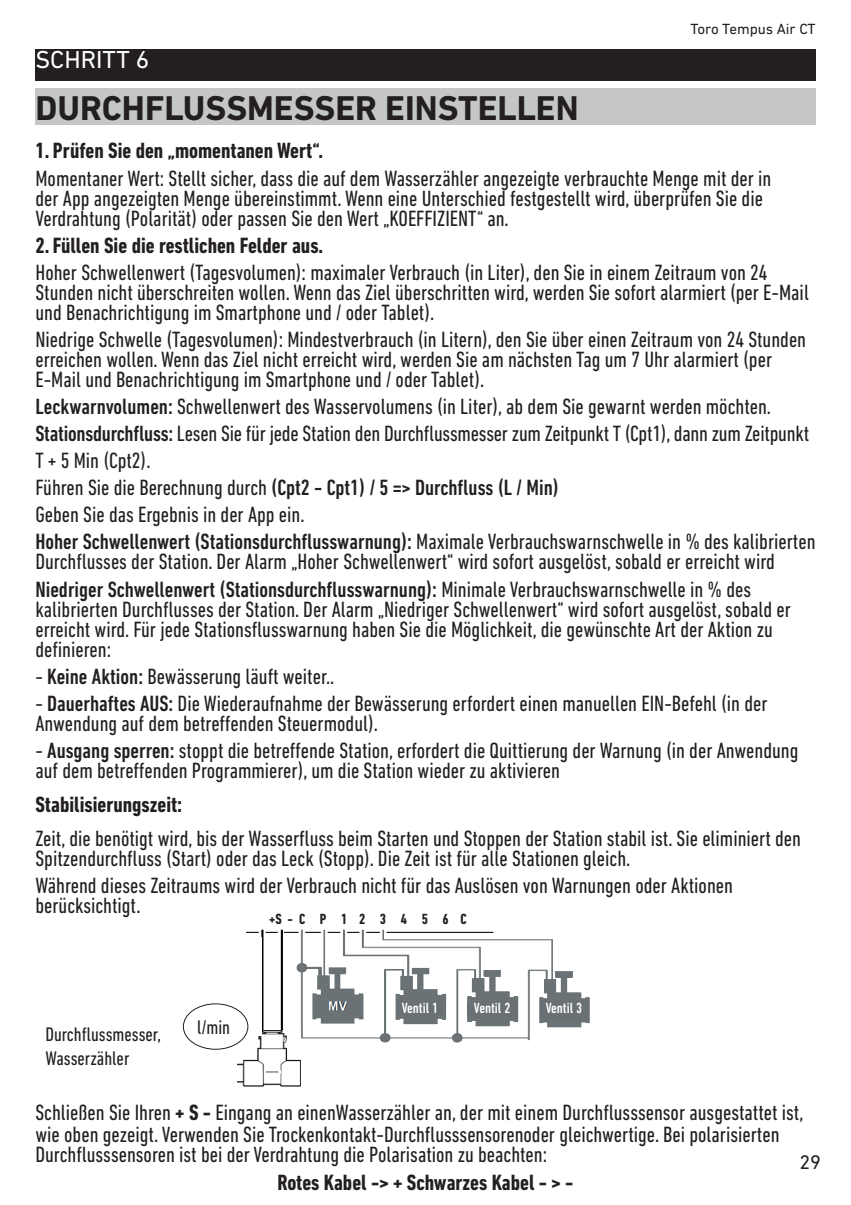
<style>
.page{position:relative;width:851px;height:1205px;background:#fff}
.page>*{position:absolute;margin:0;border:0;box-sizing:border-box;transform-origin:0 0}
.t1{font:700 35px "DIN Next LT Pro";color:#231f20}
.t2{font:25px "DIN Next LT Pro";color:#fff}
.t3{font:condensed 22.5px/20px "DIN Next LT Pro";color:#231f20}
.t4{font:700 condensed 22.5px "DIN Next LT Pro";color:#231f20}
.t5{font:condensed 20px/24px "DIN Next LT Pro";color:#231f20}
.t6{font:20px "DIN Next LT Pro";color:#231f20}
.t7{font:500 condensed 15px "DIN Next LT Pro";color:#fff}
.t8{font:15px "DIN Next LT Pro";color:#231f20}
.t9{font:700 condensed 15px "DIN Next LT Pro";color:#231f20}
.s1{font-weight:500}
.s2{font-weight:700}
</style>
<div class="page">
<div style="left:35px;top:50px;width:780px;height:31px;background:#231f20"></div>
<div style="left:35px;top:89px;width:780px;height:36px;background:#c5c6c8"></div>
<img style="left:246px;top:929px;width:344px;height:135px">
<img style="left:237px;top:1030px;width:63px;height:57px">
<div style="left:176px;top:937px;width:86px;height:99px;background:#fff"></div>
<div style="left:174px;top:929px;width:69px;height:133px;background:#fff"></div>
<div style="left:183px;top:1003px;width:65px;height:46px;border:1px solid #231f20;border-radius:50%"></div>
<div style="left:396px;top:1002px;width:47px;height:13px;background:#687073"></div>
<div style="left:467px;top:1002px;width:50px;height:15px;background:#687073"></div>
<div style="left:540px;top:1002px;width:47px;height:17px;background:#687073"></div>
<p class="t8" style="left:690px;top:20px;width:127px">Toro Tempus Air CT</p>
<p class="t2" style="left:35px;top:45px;width:115px">SCHRITT 6</p>
<h1 class="t1" style="left:35px;top:88px;width:544px">DURCHFLUSSMESSER EINSTELLEN</h1>
<p class="t4" style="left:35px;top:138px;width:289px">1. Prüfen Sie den „momentanen Wert“.</p>
<p class="t3" style="left:35px;top:168px;width:737px">Momentaner Wert: Stellt sicher, dass die auf dem Wasserzähler angezeigte verbrauchte Menge mit der in der App angezeigten Menge übereinstimmt. Wenn eine Unterschied festgestellt wird, überprüfen Sie die<br>Verdrahtung (Polarität) oder passen Sie den Wert „KOEFFIZIENT“ an.</p>
<p class="t4" style="left:35px;top:232px;width:289px">2.Füllen Sie die restlichen Felder aus.</p>
<p class="t3" style="left:35px;top:262px;width:774px">Hoher Schwellenwert (Tagesvolumen): maximaler Verbrauch (in Liter), den Sie in einem Zeitraum von 24<br>Stunden nicht überschreiten wollen. Wenn das Ziel überschritten wird, werden Sie sofort alarmiert (per E-Mail und Benachrichtigung im Smartphone und / oder Tablet).</p>
<p class="t3" style="left:35px;top:329px;width:772px">Niedrige Schwelle (Tagesvolumen): Mindestverbrauch (in Litern), den Sie über einen Zeitraum von 24 Stunden erreichen wollen. Wenn das Ziel nicht erreicht wird, werden Sie am nächsten Tag um 7 Uhr alarmiert (per<br>E-Mail und Benachrichtigung im Smartphone und / oder Tablet).</p>
<p class="t3" style="left:35px;top:393px;width:781px;line-height:27px"><span class="s1">Leckwarnvolumen:</span> Schwellenwert des Wasservolumens (in Liter), ab dem Sie gewarnt werden möchten.<br><span class="s1">Stationsdurchfluss:</span> Lesen Sie für jede Station den Durchflussmesser zum Zeitpunkt T (Cpt1), dann zum Zeitpunkt T + 5 Min (Cpt2).<br>Führen Sie die Berechnung durch <span class="s1">(Cpt2 - Cpt1) / 5 =&gt; Durchfluss (L / Min)<br></span>Geben Sie das Ergebnis in der App ein.<br><span class="s1">Hoher Schwellenwert (Stationsdurchflusswarnung):</span> Maximale Verbrauchswarnschwelle in % des kalibrierten</p>
<p class="t3" style="left:35px;top:548px;width:740px;line-height:27px">Durchflusses der Station. Der Alarm „Hoher Schwellenwert“ wird sofort ausgelöst, sobald er erreicht wird<br><span class="s1">Niedriger Schwellenwert (Stationsdurchflusswarnung):</span> Minimale Verbrauchswarnschwelle in % des</p>
<p class="t3" style="left:35px;top:599px;width:756px">kalibrierten Durchflusses der Station. Der Alarm „Niedriger Schwellenwert“ wird sofort ausgelöst, sobald er erreicht wird. Für jede Stationsflusswarnung haben Sie die Möglichkeit, die gewünschte Art der Aktion zu definieren:</p>
<p class="t3" style="left:35px;top:666px;width:300px">- <span class="s1">Keine Aktion:</span> Bewässerung läuft weiter..</p>
<p class="t3" style="left:35px;top:693px;width:733px">- <span class="s1">Dauerhaftes AUS:</span> Die Wiederaufnahme der Bewässerung erfordert einen manuellen EIN-Befehl (in der<br>Anwendung auf dem betreffenden Steuermodul).</p>
<p class="t3" style="left:35px;top:740px;width:764px">- <span class="s1">Ausgang sperren:</span> stoppt die betreffende Station, erfordert die Quittierung der Warnung (in der Anwendung auf dem betreffenden Programmierer), um die Station wieder zu aktivieren</p>
<p class="t4" style="left:35px;top:791px;width:148px">Stabilisierungszeit:</p>
<p class="t3" style="left:35px;top:828px;width:767px">Zeit, die benötigt wird, bis der Wasserfluss beim Starten und Stoppen der Station stabil ist. Sie eliminiert den<br>Spitzendurchfluss (Start) oder das Leck (Stopp). Die Zeit ist für alle Stationen gleich.</p>
<p class="t3" style="left:35px;top:875px;width:699px">Während dieses Zeitraums wird der Verbrauch nicht für das Auslösen von Warnungen oder Aktionen berücksichtigt.</p>
<p class="t9" style="left:269px;top:910px;width:199px">+S - C P 1 2 3 4 5 6 C</p>
<p class="t5" style="left:45px;top:1022px;width:117px">Durchflussmesser,<br>Wasserzähler</p>
<p class="t5" style="left:197px;top:1015px;width:34px">l/min</p>
<p class="t7" style="left:401px;top:999px;width:38px">Ventil 1</p>
<p class="t7" style="left:474px;top:999px;width:38px">Ventil 2</p>
<p class="t7" style="left:545px;top:999px;width:38px">Ventil 3</p>
<p class="t3" style="left:35px;top:1101px;width:769px;line-height:22.5px">Schließen Sie Ihren <span class="s2">+ S -</span> Eingang an einenWasserzähler an, der mit einem Durchflusssensor ausgestattet ist, wie oben gezeigt. Verwenden Sie Trockenkontakt-Durchflusssensorenoder gleichwertige. Bei polarisierten</p>
<p class="t3" style="left:35px;top:1144px;width:513px">Durchflusssensoren ist bei der Verdrahtung die Polarisation zu beachten:</p>
<p class="t4" style="left:277px;top:1169px;width:297px">Rotes Kabel -&gt; + Schwarzes Kabel - &gt; -</p>
<p class="t6" style="left:799px;top:1151px;width:23px">29</p>
</div>
